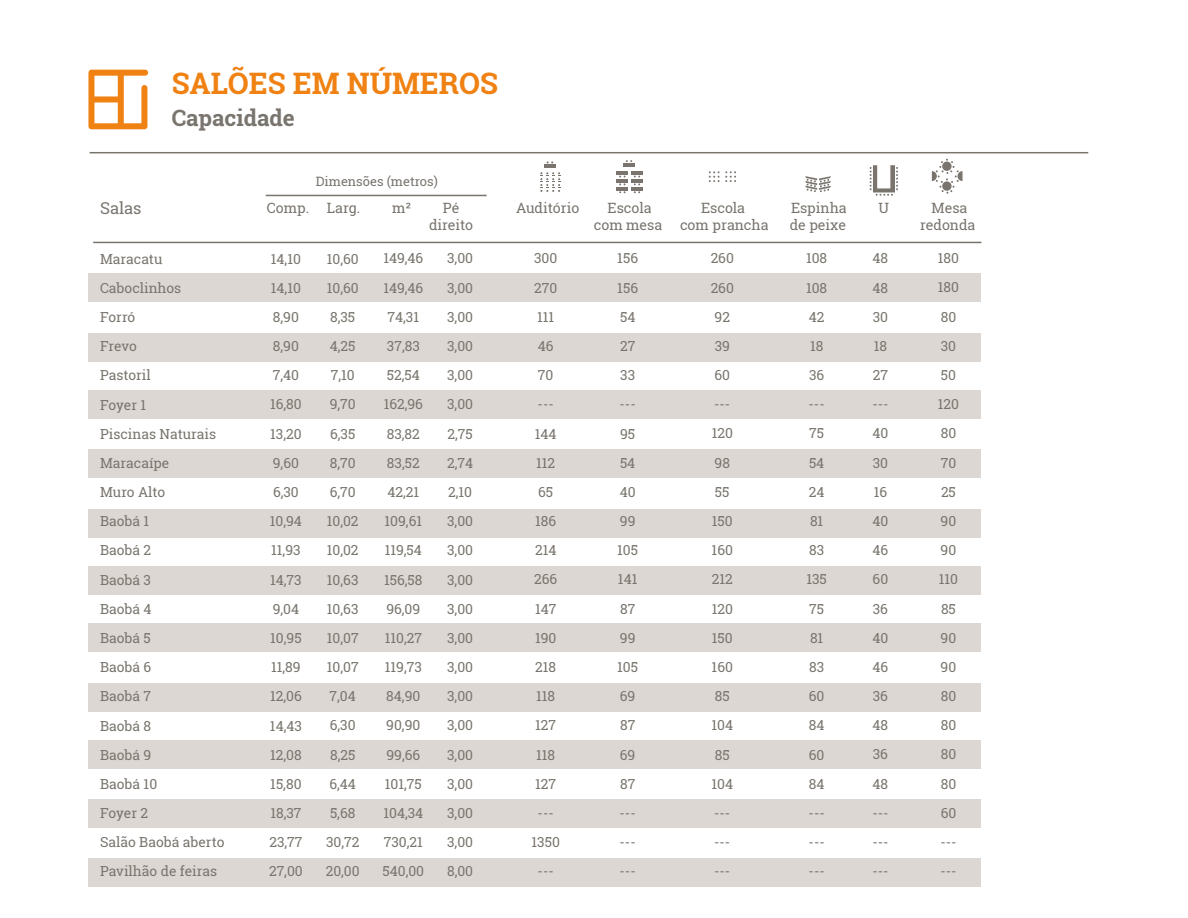
<style>
.page{position:relative;width:1188px;height:918px;background:#fff}
.page>*{position:absolute;margin:0;border:0;box-sizing:border-box;transform-origin:0 0}
.t1{font:700 29.55px "Roboto Slab";color:#f08113}
.t2{font:700 22.5px "Roboto Slab";color:#79746e}
.t3{font:16.35px "Roboto Slab";color:#79746e}
.t4{font:14.25px/17.1px "Roboto Slab";color:#79746e;text-align:center}
.t5{font:13.8px/29.2px "Roboto Slab";color:#79756e}
.t6{font:12.9px "Roboto Slab";color:#79746e}
</style>
<div class="page">
<div style="left:88px;top:273px;width:893px;height:29px;background:#dcd7d2"></div>
<div style="left:88px;top:333px;width:893px;height:29px;background:#dcd7d2"></div>
<div style="left:88px;top:390px;width:893px;height:29px;background:#dcd7d2"></div>
<div style="left:88px;top:449px;width:893px;height:29px;background:#dcd7d2"></div>
<div style="left:88px;top:509px;width:893px;height:29px;background:#dcd7d2"></div>
<div style="left:88px;top:566px;width:893px;height:29px;background:#dcd7d2"></div>
<div style="left:88px;top:623px;width:893px;height:29px;background:#dcd7d2"></div>
<div style="left:88px;top:683px;width:893px;height:29px;background:#dcd7d2"></div>
<div style="left:88px;top:740px;width:893px;height:29px;background:#dcd7d2"></div>
<div style="left:88px;top:799px;width:893px;height:29px;background:#dcd7d2"></div>
<div style="left:88px;top:858px;width:893px;height:29px;background:#dcd7d2"></div>
<hr style="left:266px;top:195px;width:221px;height:1px;background:#79746e">
<hr style="left:93px;top:242px;width:888px;height:1px;background:#79746e">
<svg style="left:547px;top:161px;width:6px;height:3px"></svg>
<hr style="left:544px;top:164px;width:12px;height:4px;background:#79746e">
<svg style="left:540px;top:172px;width:20px;height:20px"></svg>
<hr style="left:624px;top:163px;width:11px;height:4px;background:#79746e">
<hr style="left:617px;top:171px;width:11px;height:4px;background:#79746e">
<svg style="left:619px;top:176px;width:7px;height:9px"></svg>
<hr style="left:617px;top:179px;width:11px;height:4px;background:#79746e">
<hr style="left:617px;top:187px;width:11px;height:4px;background:#79746e">
<hr style="left:631px;top:171px;width:11px;height:4px;background:#79746e">
<svg style="left:634px;top:176px;width:6px;height:9px"></svg>
<hr style="left:631px;top:179px;width:11px;height:4px;background:#79746e">
<hr style="left:631px;top:187px;width:11px;height:4px;background:#79746e">
<svg style="left:870px;top:165px;width:28px;height:31px"></svg>
<svg style="left:932px;top:159px;width:31px;height:35px"></svg>
<svg style="left:709px;top:171px;width:27px;height:11px"></svg>
<svg style="left:805px;top:176px;width:26px;height:16px"></svg>
<hr style="left:90px;top:152px;width:998px;height:1px;background:#79746e">
<svg style="left:88px;top:70px;width:60px;height:59px"></svg>
<p class="t3" style="left:100px;top:197px;width:43px">Salas</p>
<h1 class="t1" style="left:172px;top:63px;width:328px">SALÕES EM NÚMEROS</h1>
<h2 class="t2" style="left:172px;top:102px;width:125px">Capacidade</h2>
<p class="t6" style="left:316px;top:173px;width:124px">Dimensões (metros)</p>
<p class="t4" style="left:267px;top:199px;width:95px">Comp. Larg.</p>
<p class="t4" style="left:392px;top:199px;width:21px">m²</p>
<p class="t4" style="left:429px;top:199px;width:46px">Pé direito</p>
<p class="t4" style="left:516px;top:199px;width:65px">Auditório</p>
<p class="t4" style="left:608px;top:199px;width:46px">Escola</p>
<p class="t4" style="left:701px;top:199px;width:46px">Escola</p>
<p class="t4" style="left:791px;top:199px;width:57px">Espinha</p>
<p class="t4" style="left:878px;top:199px;width:12px">U</p>
<p class="t4" style="left:932px;top:199px;width:37px">Mesa</p>
<p class="t4" style="left:594px;top:216px;width:176px">com mesa com prancha</p>
<p class="t4" style="left:790px;top:216px;width:58px">de peixe</p>
<p class="t4" style="left:920px;top:216px;width:57px">redonda</p>
<p class="t5" style="left:100px;top:244px;width:126px">Maracatu<br>Caboclinhos<br>Forró<br>Frevo<br>Pastoril<br>Foyer 1<br>Piscinas Naturais<br>Maracaípe<br>Muro Alto<br>Baobá 1<br>Baobá 2<br>Baobá 3<br>Baobá 4<br>Baobá 5<br>Baobá 6<br>Baobá 7<br>Baobá 8<br>Baobá 9<br>Baobá 10<br>Foyer 2<br>Salão Baobá aberto<br>Pavilhão de feiras</p>
<p class="t5" style="left:269px;top:244px;width:35px">14,10<br>14,10<br>8,90<br>8,90<br>7,40<br>16,80<br>13,20<br>9,60<br>6,30<br>10,94<br>11,93<br>14,73<br>9,04<br>10,95<br>11,89<br>12,06<br>14,43<br>12,08<br>15,80<br>18,37<br>23,77<br>27,00</p>
<p class="t5" style="left:326px;top:244px;width:36px;text-align:center">10,60<br>10,60<br>8,35<br>4,25<br>7,10<br>9,70<br>6,35<br>8,70<br>6,70<br>10,02<br>10,02<br>10,63<br>10,63<br>10,07<br>10,07<br>7,04<br>6,30<br>8,25<br>6,44<br>5,68<br>30,72<br>20,00</p>
<p class="t5" style="left:383px;top:244px;width:43px;text-align:center">149,46<br>149,46<br>74,31<br>37,83<br>52,54<br>162,96<br>83,82<br>83,52<br>42,21<br>109,61<br>119,54<br>156,58<br>96,09<br>110,27<br>119,73<br>84,90<br>90,90<br>99,66<br>101,75<br>104,34<br>730,21<br>540,00</p>
<p class="t5" style="left:447px;top:244px;width:28px;text-align:justify">3,00<br>3,00<br>3,00<br>3,00<br>3,00<br>3,00<br>2,75<br>2,74<br>2,10<br>3,00<br>3,00<br>3,00<br>3,00<br>3,00<br>3,00<br>3,00<br>3,00<br>3,00<br>3,00<br>3,00<br>3,00<br>8,00</p>
<p class="t5" style="left:532px;top:244px;width:30px;text-align:center">300<br>270<br>111<br>46<br>70 ---<br>144<br>112<br>65<br>186<br>214<br>266<br>147<br>190<br>218<br>118<br>127<br>118<br>127 ---<br>1350 ---</p>
<p class="t5" style="left:617px;top:244px;width:22px">156<br>156<br>54<br>27<br>33 ---<br>95<br>54<br>40<br>99<br>105<br>141<br>87<br>99<br>105<br>69<br>87<br>69<br>87 --- --- ---</p>
<p class="t5" style="left:711px;top:244px;width:25px;text-align:center">260<br>260<br>92<br>39<br>60 ---<br>120<br>98<br>55<br>150<br>160<br>212<br>120<br>150<br>160<br>85<br>104<br>85<br>104 --- --- ---</p>
<p class="t5" style="left:806px;top:244px;width:23px">108<br>108<br>42<br>18<br>36 ---<br>75<br>54<br>24<br>81<br>83<br>135<br>75<br>81<br>83<br>60<br>84<br>60<br>84 --- --- ---</p>
<p class="t5" style="left:872px;top:244px;width:18px;text-align:justify">48<br>48<br>30<br>18<br>27 --- 40<br>30<br>16<br>40<br>46<br>60<br>36<br>40<br>46<br>36<br>48<br>36<br>48 --- --- ---</p>
<p class="t5" style="left:938px;top:244px;width:23px">180<br>180<br>80<br>30<br>50<br>120<br>80<br>70<br>25<br>90<br>90<br>110<br>85<br>90<br>90<br>80<br>80<br>80<br>80<br>60 --- ---</p>
</div>
